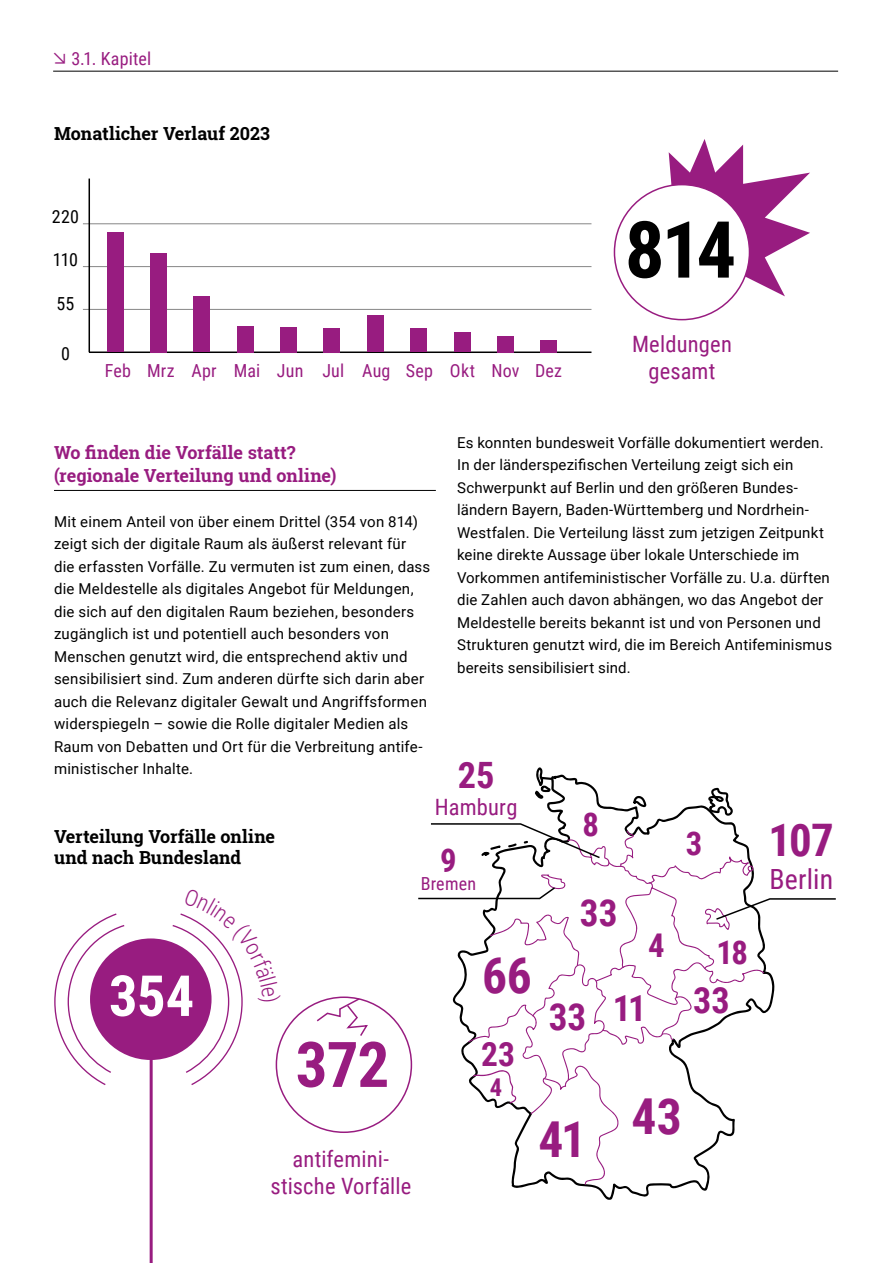
<style>
.page{position:relative;width:893px;height:1263px;background:#fff}
.page>*{position:absolute;margin:0;border:0;box-sizing:border-box;transform-origin:0 0}
.t1{font:700 78.75px "Roboto Condensed";color:#000}
.t2{font:700 63px "Roboto Condensed";color:#981c80}
.t3{font:700 56.7px "Roboto Condensed";color:#fff}
.t4{font:700 49.5px "Roboto Condensed";color:#981c80}
.t5{font:700 44.85px "Roboto Condensed";color:#981c80}
.t6{font:700 37.2px "Roboto Condensed";color:#981c80}
.t7{font:700 36.3px "Roboto Condensed";color:#981c80}
.t8{font:700 36px "Roboto Condensed";color:#981c80}
.t9{font:700 33.45px "Roboto Condensed";color:#981c80}
.t10{font:700 32.7px "Roboto Condensed";color:#981c80}
.t11{font:27.75px "Roboto Condensed";letter-spacing:.01em;color:#981c80}
.t12{font:700 24.45px "Roboto Condensed";color:#981c80}
.t13{font:22.5px/27px "Roboto Condensed";letter-spacing:.005em;color:#981c80;text-align:center}
.t14{font:700 18px/21px "Roboto Slab";color:#000}
.t15{font:700 18px/22.5px "Roboto Slab";letter-spacing:-.005em;color:#981c80}
.t16{font:18px "Roboto Condensed";letter-spacing:.01em;color:#981c80}
.t17{font:18px "Roboto Condensed";letter-spacing:.01em;color:#000}
.t18{font:15px/22.5px "Roboto";letter-spacing:.015em;color:#000}
.s1{font-family:"Mint Grotesk Regular V131"}
</style>
<div class="page">
<hr style="left:54px;top:490px;width:382px;height:1px;background:#000">
<svg style="left:669px;top:139px;width:141px;height:157px"></svg>
<div style="left:614px;top:185px;width:135px;height:135px;background:#fff;border-radius:50%"></div>
<hr style="left:83px;top:223px;width:508px;height:1px;background:#878787">
<hr style="left:83px;top:266px;width:508px;height:1px;background:#878787">
<hr style="left:83px;top:309px;width:508px;height:1px;background:#878787">
<hr style="left:89px;top:351px;width:502px;height:2px;background:#000">
<hr style="left:89px;top:179px;width:1px;height:173px;background:#000">
<div style="left:107px;top:232px;width:16px;height:120px;background:#981c80"></div>
<div style="left:150px;top:253px;width:16px;height:99px;background:#981c80"></div>
<div style="left:194px;top:296px;width:16px;height:56px;background:#981c80"></div>
<div style="left:237px;top:326px;width:16px;height:26px;background:#981c80"></div>
<div style="left:280px;top:327px;width:17px;height:25px;background:#981c80"></div>
<div style="left:324px;top:328px;width:16px;height:24px;background:#981c80"></div>
<div style="left:367px;top:315px;width:16px;height:37px;background:#981c80"></div>
<div style="left:411px;top:328px;width:16px;height:24px;background:#981c80"></div>
<div style="left:454px;top:332px;width:16px;height:20px;background:#981c80"></div>
<div style="left:497px;top:336px;width:16px;height:16px;background:#981c80"></div>
<div style="left:541px;top:340px;width:16px;height:12px;background:#981c80"></div>
<svg style="left:511px;top:774px;width:213px;height:426px"></svg>
<svg style="left:708px;top:788px;width:25px;height:28px"></svg>
<svg style="left:535px;top:767px;width:18px;height:32px"></svg>
<svg style="left:418px;top:822px;width:418px;height:363px"></svg>
<div style="left:90px;top:938px;width:122px;height:122px;background:#981c80;border-radius:50%"></div>
<svg style="left:54px;top:913px;width:72px;height:172px"></svg>
<hr style="left:150px;top:1029px;width:3px;height:234px;background:#981c80">
<hr style="left:53px;top:71px;width:785px;height:1px;background:#000">
<svg style="left:315px;top:997px;width:54px;height:39px"></svg>
<svg style="left:171px;top:913px;width:110px;height:173px"></svg>
<p class="t16" style="left:53px;top:46px;width:100px"><span class="s1">↘</span> 3.1. Kapitel</p>
<p class="t14" style="left:54px;top:123px;width:217px">Monatlicher Verlauf 2023</p>
<p class="t17" style="left:52px;top:204px;width:29px">220</p>
<p class="t17" style="left:53px;top:247px;width:26px">110</p>
<p class="t17" style="left:56px;top:291px;width:20px">55</p>
<p class="t17" style="left:61px;top:341px;width:10px">0</p>
<p class="t16" style="left:105px;top:358px;width:459px">Feb Mrz Apr Mai Jun Jul Aug Sep Okt Nov Dez</p>
<h1 class="t1" style="left:625px;top:194px;width:113px">814</h1>
<h3 class="t13" style="left:632px;top:330px;width:101px">Meldungen gesamt</h3>
<p class="t18" style="left:457px;top:431px;width:376px">Es konnten bundesweit Vorfälle dokumentiert werden.<br>In der länderspezifischen Verteilung zeigt sich ein Schwerpunkt auf Berlin und den größeren Bundes&shy;ländern Bayern, Baden-Württemberg und Nordrhein-Westfalen. Die Verteilung lässt zum jetzigen Zeitpunkt keine direkte Aussage über lokale Unterschiede im Vorkommen antifeministischer Vorfälle zu. U.a. dürften die Zahlen auch davon abhängen, wo das Angebot der Meldestelle bereits bekannt ist und von Personen und Strukturen genutzt wird, die im Bereich Antifeminismus bereits sensibilisiert sind.</p>
<p class="t15" style="left:54px;top:441px;width:284px">Wo finden die Vorfälle statt? (regionale Verteilung und online)</p>
<p class="t18" style="left:54px;top:509px;width:378px">Mit einem Anteil von über einem Drittel (354 von 814) zeigt sich der digitale Raum als äußerst relevant für die erfassten Vorfälle. Zu vermuten ist zum einen, dass die Meldestelle als digitales Angebot für Meldungen, die sich auf den digitalen Raum beziehen, besonders zugänglich ist und potentiell auch besonders von Menschen genutzt wird, die entsprechend aktiv und sensibilisiert sind. Zum anderen dürfte sich darin aber auch die Relevanz digitaler Gewalt und Angriffsformen widerspiegeln – sowie die Rolle digitaler Medien als Raum von Debatten und Ort für die Verbreitung antife&shy;ministischer Inhalte.</p>
<h3 class="t7" style="left:458px;top:749px;width:38px">25</h3>
<h3 class="t13" style="left:435px;top:792px;width:84px">Hamburg</h3>
<h3 class="t10" style="left:582px;top:801px;width:18px">8</h3>
<h3 class="t5" style="left:769px;top:808px;width:67px">107</h3>
<h3 class="t11" style="left:769px;top:860px;width:65px">Berlin</h3>
<p class="t14" style="left:54px;top:825px;width:223px">Verteilung Vorfälle online und nach Bundesland</p>
<h3 class="t10" style="left:686px;top:820px;width:18px">3</h3>
<h3 class="t10" style="left:440px;top:837px;width:18px">9</h3>
<p class="t16" style="left:421px;top:871px;width:57px">Bremen</p>
<h3 class="t3" style="left:109px;top:956px;width:87px">354</h3>
<h2 class="t2" style="left:296px;top:1020px;width:95px">372</h2>
<h3 class="t13" style="left:270px;top:1144px;width:142px">antifemini&shy;stische Vorfälle</h3>
<h3 class="t4" style="left:482px;top:941px;width:51px">66</h3>
<h3 class="t9" style="left:481px;top:1030px;width:35px">23</h3>
<h3 class="t12" style="left:490px;top:1070px;width:14px">4</h3>
<h3 class="t6" style="left:580px;top:887px;width:39px">33</h3>
<h3 class="t10" style="left:648px;top:923px;width:18px">4</h3>
<h3 class="t10" style="left:717px;top:929px;width:33px">18</h3>
<h3 class="t6" style="left:549px;top:991px;width:39px">33</h3>
<h3 class="t4" style="left:538px;top:1105px;width:49px">41</h3>
<h3 class="t8" style="left:613px;top:982px;width:35px">11</h3>
<h3 class="t8" style="left:693px;top:975px;width:38px">33</h3>
<h3 class="t4" style="left:631px;top:1082px;width:52px">43</h3>
</div>
